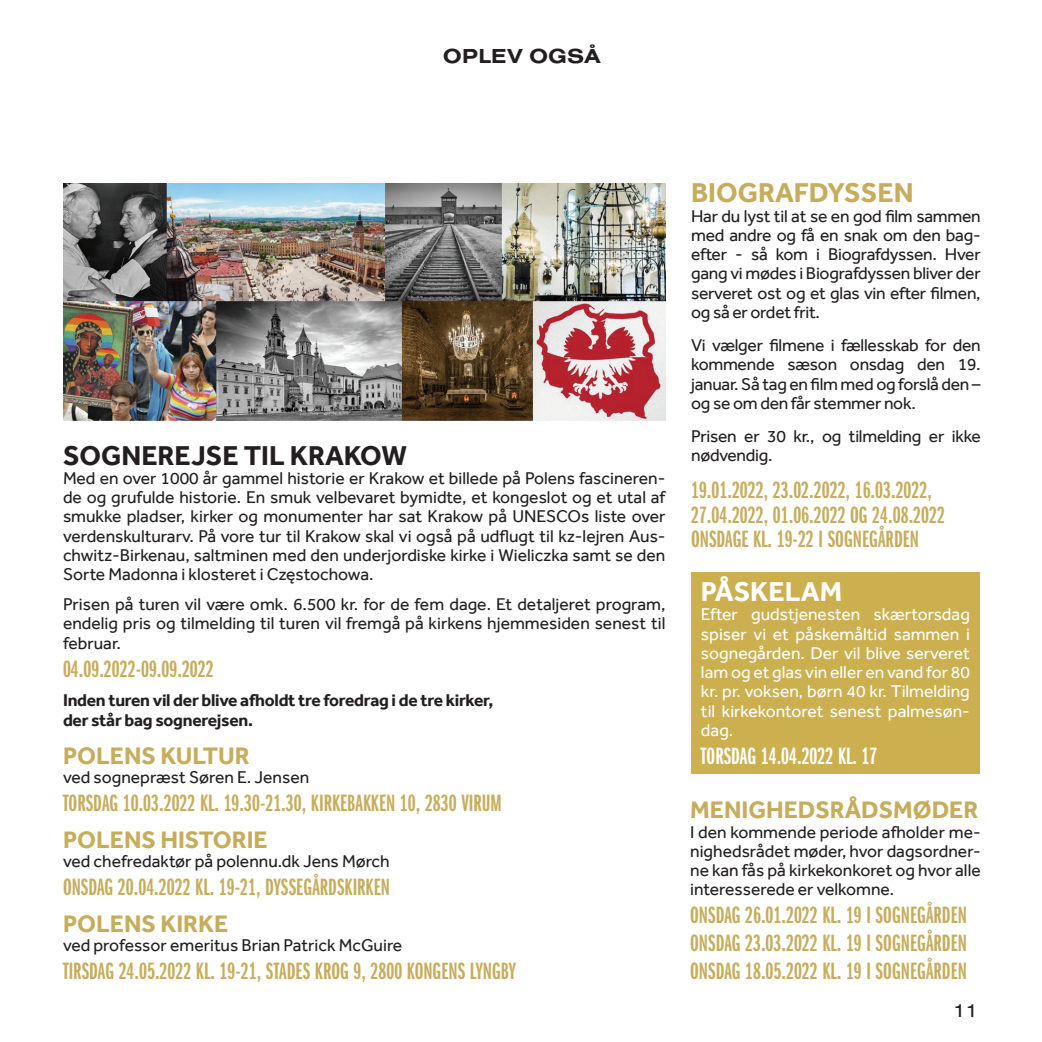
<style>
.page{position:relative;width:1042px;height:1042px;background:#fff}
.page>*{position:absolute;margin:0;border:0;box-sizing:border-box;transform-origin:0 0}
.t1{font:700 28px "Effra";color:#231f20}
.t2{font:700 28px "Effra";color:#c6ad5c}
.t3{font:700 28px "Effra";color:#fff}
.t4{font:24.5px/24.5px "Franklin Gothic URW Ext Com D Dem";color:#c6ad5c}
.t5{font:700 24.5px "Effra";color:#c6ad5c}
.t6{font:24.5px "Franklin Gothic URW Ext Com D Dem";color:#fff}
.t7{font:700 21px "Nimbus San Ext";letter-spacing:.01em;color:#231f20}
.t8{font:19.25px "Nimbus San Ext";color:#231f20}
.t9{font:17.5px/19.2px "Effra";letter-spacing:-.015em;color:#231f20;text-align:justify}
.t10{font:17.5px/19.2px "Effra";color:#fff;text-align:justify}
.t11{font:700 17.5px "Effra";letter-spacing:-.015em;color:#231f20}
</style>
<div class="page">
<div style="left:691px;top:572px;width:289px;height:202px;background:#ccaf4e"></div>
<img style="left:63px;top:184px;width:602px;height:238px">
<p class="t7" style="left:443px;top:42px;width:160px">OPLEV OGSÅ</p>
<p class="t1" style="left:63px;top:439px;width:345px">SOGNEREJSE TIL KRAKOW</p>
<p class="t9" style="left:63px;top:468px;width:604px">Med en over 1000 år gammel historie er Krakow et billede på Polens fascineren&shy;de og grufulde historie. En smuk velbevaret bymidte, et kongeslot og et utal af smukke pladser, kirker og monumenter har sat Krakow på UNESCOs liste over verdenskulturarv. På vore tur til Krakow skal vi også på udflugt til kz-lejren Aus&shy;chwitz-Birkenau, saltminen med den underjordiske kirke i Wieliczka samt se den Sorte Madonna i klosteret i Częstochowa.</p>
<p class="t9" style="left:63px;top:594px;width:604px">Prisen på turen vil være omk. 6.500 kr. for de fem dage. Et detaljeret program, endelig pris og tilmelding til turen vil fremgå på kirkens hjemmesiden senest til februar.</p>
<p class="t4" style="left:63px;top:657px;width:152px">04.09.2022-09.09.2022</p>
<p class="t11" style="left:63px;top:690px;width:432px">Inden turen vil der blive afholdt tre foredrag i de tre kirker,</p>
<p class="t11" style="left:63px;top:709px;width:191px">der står bag sognerejsen.</p>
<p class="t5" style="left:63px;top:741px;width:188px">POLENS KULTUR</p>
<p class="t9" style="left:63px;top:767px;width:248px">ved sognepræst Søren E. Jensen</p>
<p class="t4" style="left:63px;top:791px;width:440px">TORSDAG 10.03.2022 KL. 19.30-21.30, KIRKEBAKKEN 10, 2830 VIRUM</p>
<p class="t5" style="left:63px;top:825px;width:206px">POLENS HISTORIE</p>
<p class="t9" style="left:63px;top:851px;width:328px">ved chefredaktør på polennu.dk Jens Mørch</p>
<p class="t4" style="left:63px;top:875px;width:329px">ONSDAG 20.04.2022 KL. 19-21, DYSSEGÅRDSKIRKEN</p>
<p class="t5" style="left:63px;top:909px;width:167px">POLENS KIRKE</p>
<p class="t9" style="left:63px;top:935px;width:341px">ved professor emeritus Brian Patrick McGuire</p>
<p class="t4" style="left:63px;top:959px;width:454px">TIRSDAG 24.05.2022 KL. 19-21, STADES KROG 9, 2800 KONGENS LYNGBY</p>
<p class="t2" style="left:691px;top:176px;width:224px">BIOGRAFDYSSEN</p>
<p class="t9" style="left:691px;top:206px;width:291px;text-align:left">Har du lyst til at se en god film sammen med andre og få en snak om den bag&shy;efter - så kom i Biografdyssen. Hver gang vi mødes i Biografdyssen bliver der serveret ost og et glas vin efter filmen, og så er ordet frit.</p>
<p class="t9" style="left:691px;top:335px;width:291px">Vi vælger filmene i fællesskab for den kommende sæson onsdag den 19. januar. Så tag en film med og forslå den – og se om den får stemmer nok.</p>
<p class="t9" style="left:691px;top:426px;width:291px">Prisen er 30 kr., og tilmelding er ikke nødvendig.</p>
<p class="t4" style="left:691px;top:478px;width:255px">19.01.2022, 23.02.2022, 16.03.2022,<br>27.04.2022, 01.06.2022 OG 24.08.2022</p>
<p class="t4" style="left:691px;top:527px;width:229px">ONSDAGE KL. 19-22 I SOGNEGÅRDEN</p>
<p class="t3" style="left:701px;top:575px;width:143px">PÅSKELAM</p>
<p class="t10" style="left:701px;top:605px;width:270px">Efter gudstjenesten skærtorsdag spiser vi et påskemåltid sammen i sognegården. Der vil blive serveret lam og et glas vin eller en vand for 80 kr. pr. voksen, børn 40 kr. Tilmelding til kirkekontoret senest palmesøn&shy;dag.</p>
<p class="t6" style="left:701px;top:742px;width:178px">TORSDAG 14.04.2022 KL. 17</p>
<p class="t5" style="left:690px;top:795px;width:290px">MENIGHEDSRÅDSMØDER</p>
<p class="t9" style="left:690px;top:822px;width:292px">I den kommende periode afholder me&shy;nighedsrådet møder, hvor dagsordner&shy;ne kan fås på kirkekonkoret og hvor alle interesserede er velkomne.</p>
<p class="t4" style="left:690px;top:903px;width:278px">ONSDAG 26.01.2022 KL. 19 I SOGNEGÅRDEN</p>
<p class="t4" style="left:690px;top:931px;width:278px">ONSDAG 23.03.2022 KL. 19 I SOGNEGÅRDEN</p>
<p class="t4" style="left:690px;top:959px;width:278px">ONSDAG 18.05.2022 KL. 19 I SOGNEGÅRDEN</p>
<p class="t8" style="left:953px;top:997px;width:26px">11</p>
</div>
